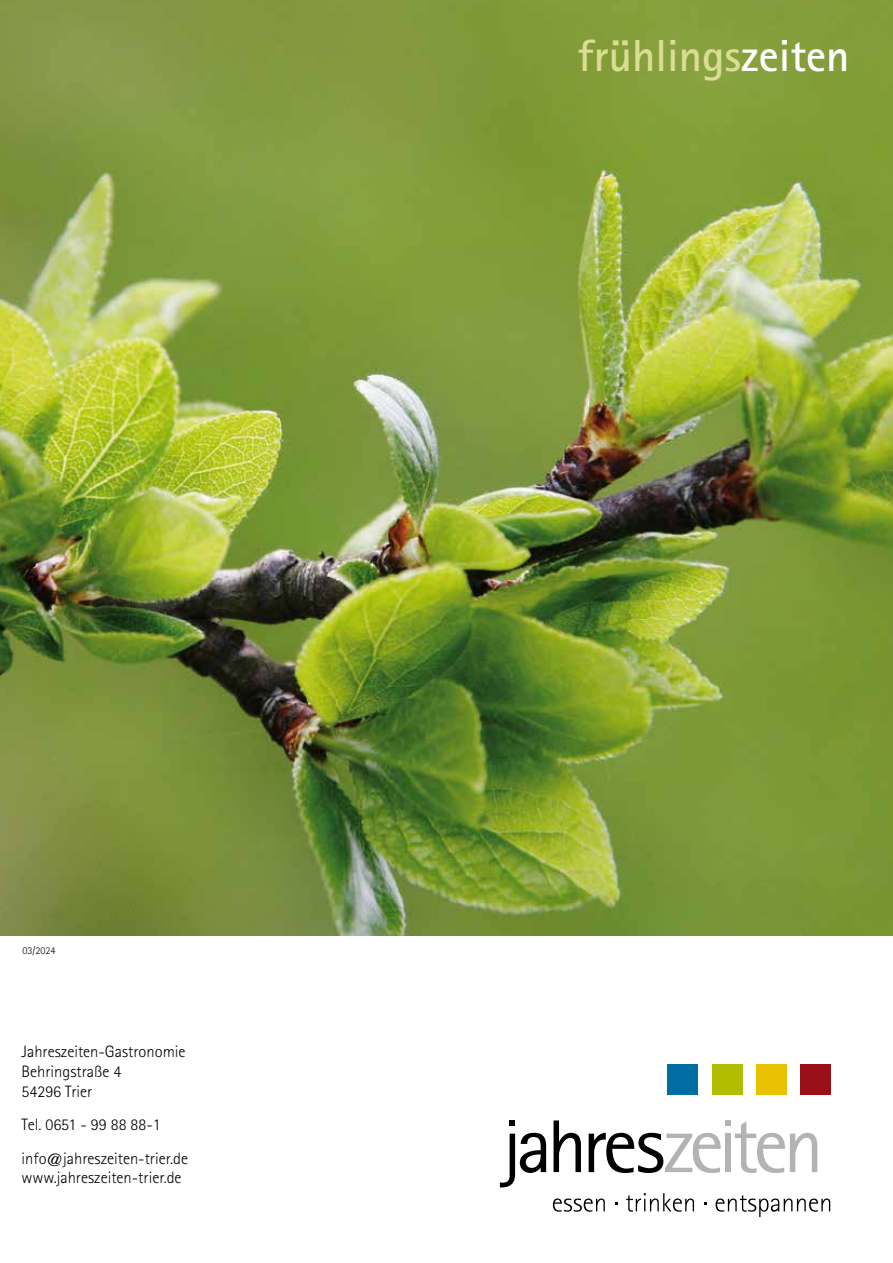
<style>
.page{position:relative;width:893px;height:1263px;background:#fff}
.page>*{position:absolute;margin:0;border:0;box-sizing:border-box;transform-origin:0 0}
.t1{font:700 45px "Rotis Sans Serif Pro";color:#dadd93}
.t2{font:300 16.5px/19.8px "Rotis Sans Serif Pro";color:#000}
.t3{font:300 10.5px "Rotis Sans Serif Pro";color:#000}
.s1{color:#fff}
</style>
<div class="page">
<div style="left:667px;top:1064px;width:31px;height:31px;background:#006da3"></div>
<div style="left:800px;top:1064px;width:31px;height:31px;background:#9b0f17"></div>
<div style="left:756px;top:1064px;width:31px;height:31px;background:#e8c200"></div>
<div style="left:712px;top:1064px;width:31px;height:31px;background:#b0bd00"></div>
<svg style="left:554px;top:1120px;width:27px;height:52px"></svg>
<svg style="left:510px;top:1120px;width:5px;height:6px"></svg>
<svg style="left:500px;top:1133px;width:46px;height:54px"></svg>
<svg style="left:589px;top:1120px;width:228px;height:53px"></svg>
<svg style="left:553px;top:1198px;width:52px;height:14px"></svg>
<svg style="left:626px;top:1193px;width:68px;height:19px"></svg>
<svg style="left:715px;top:1195px;width:115px;height:22px"></svg>
<img style="left:0;top:0;width:893px;height:935px">
<p class="t3" style="left:23px;top:944px;width:35px">03/2024</p>
<p class="t2" style="left:22px;top:1042px;width:166px">Jahreszeiten-Gastronomie<br>Behringstraße 4<br>54296 Trier</p>
<p class="t2" style="left:22px;top:1108px;width:168px;line-height:33.3px">Tel. 0651 - 99 88 88-1 info@jahreszeiten-trier.de</p>
<p class="t2" style="left:22px;top:1168px;width:162px">www.jahreszeiten-trier.de</p>
<h1 class="t1" style="left:578px;top:28px;width:273px">frühlings<span class="s1">zeiten</span></h1>
</div>
